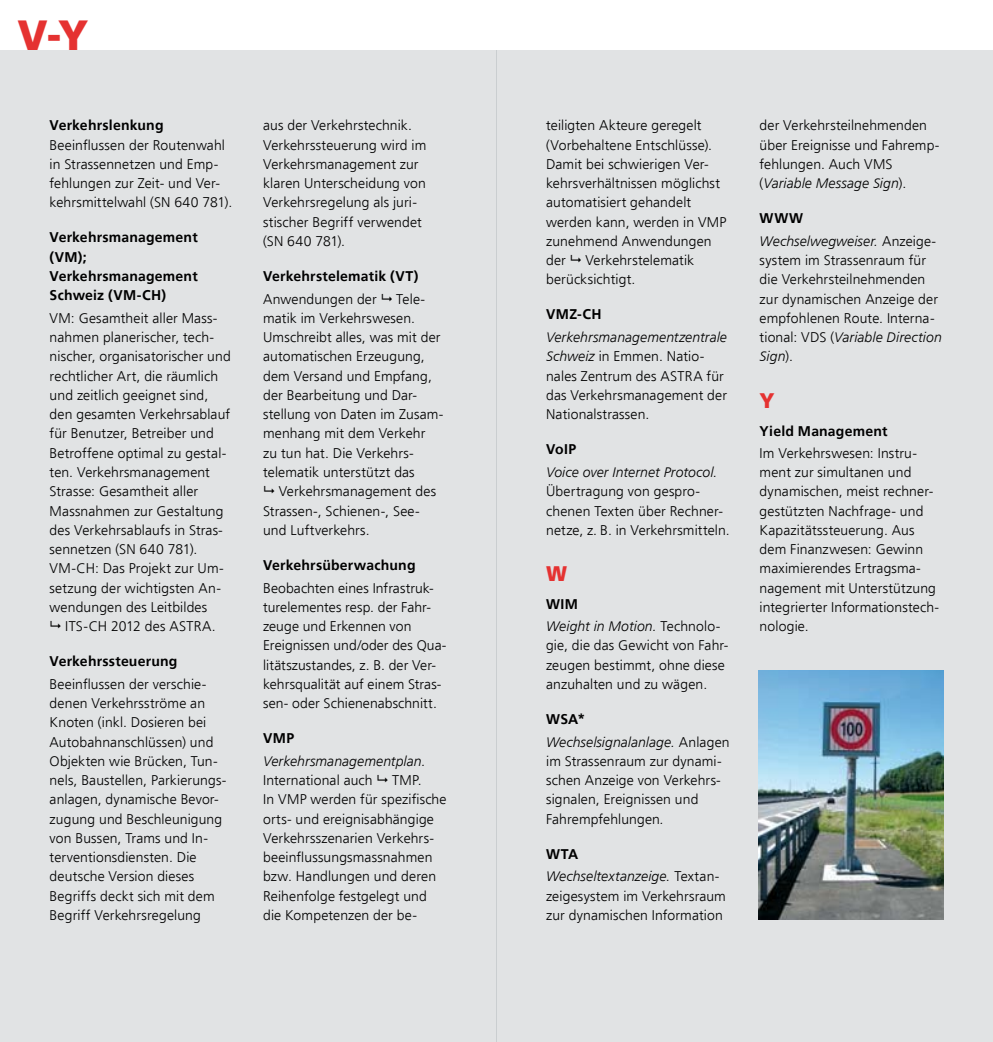
<style>
.page{position:relative;width:993px;height:1042px;background:#fff}
.page>*{position:absolute;margin:0;border:0;box-sizing:border-box;transform-origin:0 0}
.t1{font:900 42px "Frutiger";color:#e53231}
.t2{font:900 21px "Frutiger";color:#e53231}
.t3{font:300 14px/19.2px "Frutiger";letter-spacing:.01em;color:#000}
.t4{font:italic 300 14px/22.8px "Frutiger";letter-spacing:.005em;color:#000}
.t5{font:700 14px/19.2px "Frutiger";letter-spacing:.015em;color:#000}
.s1{font-style:italic}
.s2{font-weight:700;font-style:normal}
.s3{font-style:normal}
</style>
<div class="page">
<div style="left:0;top:50px;width:496px;height:992px;background:#e1e3e4"></div>
<div style="left:496px;top:50px;width:496px;height:992px;background:#e1e3e4"></div>
<img style="left:758px;top:670px;width:185px;height:250px">
<h1 class="t1" style="left:18px;top:10px;width:72px">V-Y</h1>
<p class="t5" style="left:50px;top:116px;width:115px">Verkehrslenkung</p>
<p class="t3" style="left:50px;top:135px;width:184px">Beeinflussen der Routenwahl in Strassennetzen und Emp&shy;fehlungen zur Zeit- und Ver&shy;kehrsmittelwahl (SN 640 781).</p>
<p class="t5" style="left:50px;top:228px;width:150px">Verkehrsmanagement (VM);<br>Verkehrsmanagement<br>Schweiz (VM-CH)</p>
<p class="t3" style="left:50px;top:308px;width:183px">VM: Gesamtheit aller Mass&shy;nahmen planerischer, tech&shy;nischer, organisatorischer und rechtlicher Art, die räumlich und zeitlich geeignet sind, den gesamten Verkehrsablauf für Benutzer, Betreiber und<br>Betroffene optimal zu gestal&shy;ten. Verkehrsmanagement<br>Strasse: Gesamtheit aller<br>Massnahmen zur Gestaltung des Verkehrsablaufs in Stras&shy;sennetzen (SN 640 781).<br>VM-CH: Das Projekt zur Um&shy;setzung der wichtigsten An&shy;wendungen des Leitbildes</p>
<p class="t3" style="left:65px;top:616px;width:152px">ITS-CH 2012 des ASTRA.</p>
<p class="t5" style="left:50px;top:651px;width:129px">Verkehrssteuerung</p>
<p class="t3" style="left:50px;top:674px;width:178px">Beeinflussen der verschie&shy;denen Verkehrsströme an<br>Knoten (inkl. Dosieren bei<br>Autobahnanschlüssen) und<br>Objekten wie Brücken, Tun&shy;nels, Baustellen, Parkierungs&shy;anlagen, dynamische Bevor&shy;zugung und Beschleunigung von Bussen, Trams und In&shy;terventionsdiensten. Die deutsche Version dieses<br>Begriffs deckt sich mit dem<br>Begriff Verkehrsregelung</p>
<p class="t3" style="left:263px;top:116px;width:165px">aus der Verkehrstechnik.<br>Verkehrssteuerung wird im<br>Verkehrsmanagement zur klaren Unterscheidung von<br>Verkehrsregelung als juri&shy;stischer Begriff verwendet (SN 640 781).</p>
<p class="t5" style="left:263px;top:266px;width:157px">Verkehrstelematik (VT)</p>
<p class="t3" style="left:263px;top:289px;width:115px">Anwendungen der</p>
<p class="t3" style="left:263px;top:289px;width:182px;text-indent:133px">Tele&shy;matik im Verkehrswesen.<br>Umschreibt alles, was mit der automatischen Erzeugung, dem Versand und Empfang, der Bearbeitung und Dar&shy;stellung von Daten im Zusam&shy;menhang mit dem Verkehr<br>zu tun hat. Die Verkehrs&shy;telematik unterstützt das</p>
<p class="t3" style="left:263px;top:482px;width:174px;text-indent:16px">Verkehrsmanagement des<br>Strassen-, Schienen-, See&shy;und Luftverkehrs.</p>
<p class="t5" style="left:263px;top:555px;width:154px">Verkehrsüberwachung</p>
<p class="t3" style="left:263px;top:578px;width:185px">Beobachten eines Infrastruk&shy;turelementes resp. der Fahr&shy;zeuge und Erkennen von<br>Ereignissen und/oder des Qua&shy;litätszustandes, z. B. der Ver&shy;kehrsqualität auf einem Stras&shy;sen- oder Schienenabschnitt.</p>
<p class="t5" style="left:263px;top:728px;width:33px">VMP</p>
<p class="t4" style="left:263px;top:749px;width:164px">Verkehrsmanagementplan.</p>
<p class="t3" style="left:263px;top:770px;width:111px">International auch</p>
<p class="t3" style="left:263px;top:770px;width:185px;text-indent:129px">TMP.<br>In VMP werden für spezifische orts- und ereignisabhängige<br>Verkehrsszenarien Verkehrs&shy;beeinflussungsmassnahmen bzw. Handlungen und deren<br>Reihenfolge festgelegt und die Kompetenzen der be-</p>
<p class="t3" style="left:546px;top:116px;width:182px">teiligten Akteure geregelt (Vorbehaltene Entschlüsse).<br>Damit bei schwierigen Ver&shy;kehrsverhältnissen möglichst automatisiert gehandelt werden kann, werden in VMP zunehmend Anwendungen der</p>
<p class="t3" style="left:546px;top:251px;width:149px;text-indent:39px">Verkehrstelematik berücksichtigt.</p>
<p class="t5" style="left:546px;top:305px;width:57px">VMZ-CH</p>
<p class="t3" style="left:546px;top:328px;width:182px"><span class="s1">Verkehrsmanagementzentrale<br>Schweiz</span> in Emmen. Natio&shy;nales Zentrum des ASTRA für das Verkehrsmanagement der<br>Nationalstrassen.</p>
<p class="t5" style="left:546px;top:440px;width:32px">VoIP</p>
<p class="t4" style="left:546px;top:461px;width:173px">Voice over Internet Protocol.</p>
<p class="t3" style="left:546px;top:482px;width:185px">Übertragung von gespro&shy;chenen Texten über Rechner&shy;netze, z. B. in Verkehrsmitteln.</p>
<h2 class="t2" style="left:546px;top:561px;width:22px">W</h2>
<p class="t4" style="left:546px;top:593px;width:176px;line-height:22.1px"><span class="s2">WIM<br></span>Weight in Motion. <span class="s3">Technolo-</span></p>
<p class="t3" style="left:546px;top:636px;width:184px">gie, die das Gewicht von Fahr&shy;zeugen bestimmt, ohne diese anzuhalten und zu wägen.</p>
<p class="t4" style="left:546px;top:707px;width:185px"><span class="s2">WSA*<br></span>Wechselsignalanlage. <span class="s3">Anlagen</span></p>
<p class="t3" style="left:546px;top:751px;width:177px">im Strassenraum zur dynami&shy;schen Anzeige von Verkehrs&shy;signalen, Ereignissen und<br>Fahrempfehlungen<span class="s1">.</span></p>
<p class="t4" style="left:546px;top:842px;width:175px"><span class="s2">WTA<br></span>Wechseltextanzeige. <span class="s3">Textan-</span></p>
<p class="t3" style="left:546px;top:886px;width:181px">zeigesystem im Verkehrsraum zur dynamischen Information</p>
<p class="t3" style="left:759px;top:116px;width:181px">der Verkehrsteilnehmenden über Ereignisse und Fahremp&shy;fehlungen. Auch VMS (<span class="s1">Variable Message Sign</span>).</p>
<p class="t4" style="left:759px;top:207px;width:178px"><span class="s2">WWW<br></span>Wechselwegweiser. <span class="s3">Anzeige-</span></p>
<p class="t3" style="left:759px;top:251px;width:184px">system im Strassenraum für die Verkehrsteilnehmenden zur dynamischen Anzeige der empfohlenen Route. Interna&shy;tional: VDS (<span class="s1">Variable Direction<br>Sign</span>).</p>
<h2 class="t2" style="left:759px;top:388px;width:17px">Y</h2>
<p class="t5" style="left:759px;top:421px;width:129px">Yield Management</p>
<p class="t3" style="left:759px;top:443px;width:181px">Im Verkehrswesen: Instru&shy;ment zur simultanen und dynamischen, meist rechner&shy;gestützten Nachfrage- und<br>Kapazitätssteuerung. Aus dem Finanzwesen: Gewinn maximierendes Ertragsma&shy;nagement mit Unterstützung integrierter Informationstech&shy;nologie.</p>
</div>
